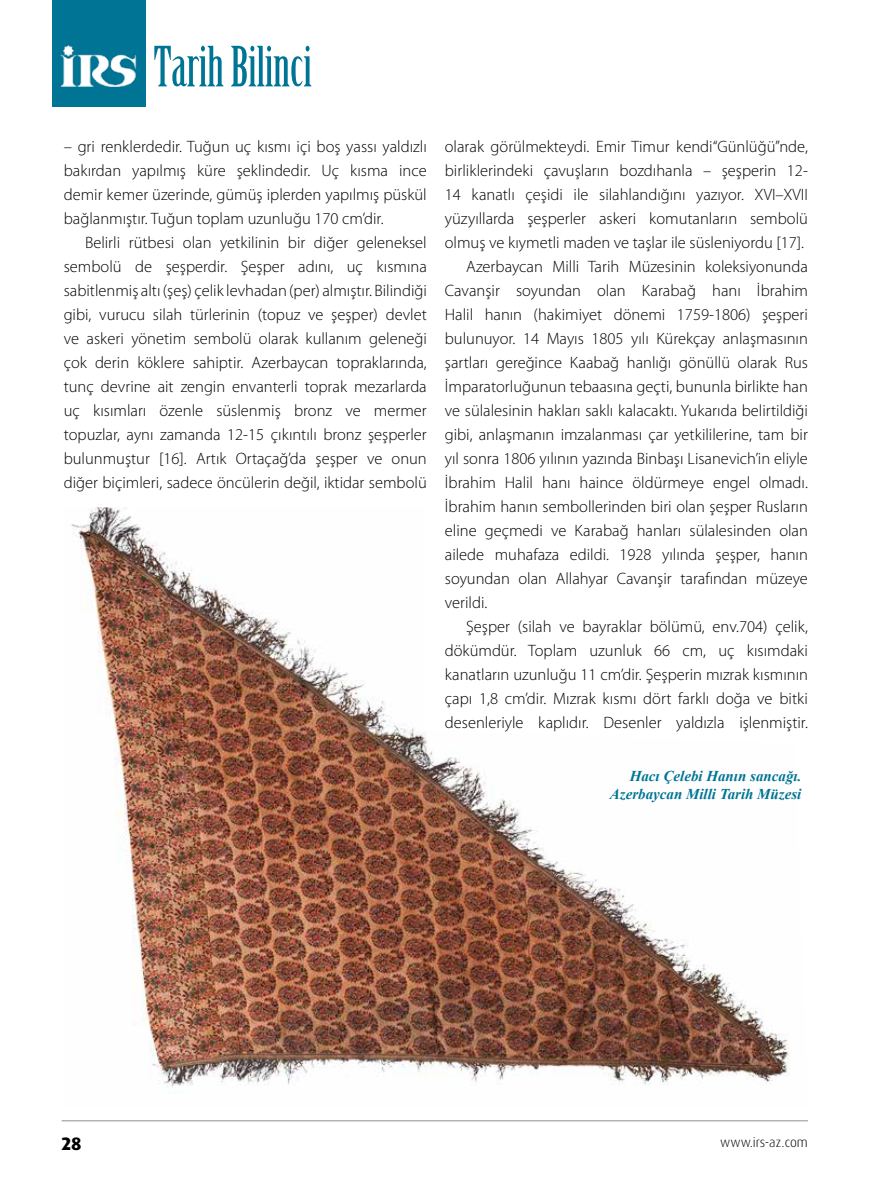
<style>
.page{position:relative;width:893px;height:1191px;background:#fff}
.page>*{position:absolute;margin:0;border:0;box-sizing:border-box;transform-origin:0 0}
.t1{font:54.15px "Birch Std";color:#007495}
.t2{font:800 18px "Dax Pro";color:#000}
.t3{font:300 16.5px/24px "Myriad Pro";color:#000;text-align:justify}
.t4{font:italic 700 15px/18px "Times New Roman";color:#007495;text-align:right}
.t5{font:300 13.5px "Dax Pro";color:#000}
</style>
<div class="page">
<hr style="left:62px;top:1120px;width:746px;height:1px;background:#909090">
<img style="left:71px;top:507px;width:719px;height:580px">
<div style="left:52px;top:0;width:94px;height:106px;background:#007495"></div>
<img style="left:60px;top:45px;width:77px;height:41px">
<h1 class="t1" style="left:154px;top:36px;width:160px">Tarih Bilinci</h1>
<p class="t3" style="left:64px;top:134px;width:364px">– gri renklerdedir. Tuğun uç kısmı içi boş yassı yaldızlı bakırdan yapılmış küre şeklindedir. Uç kısma ince demir kemer üzerinde, gümüş iplerden yapılmış püskül bağlanmıştır. Tuğun toplam uzunluğu 170 cm’dir.</p>
<p class="t3" style="left:64px;top:230px;width:365px;text-indent:21px">Belirli rütbesi olan yetkilinin bir diğer geleneksel sembolü de şeşperdir. Şeşper adını, uç kısmına sabitlenmiş altı (şeş) çelik levhadan (per) almıştır. Bilindiği gibi, vurucu silah türlerinin (topuz ve şeşper) devlet ve askeri yönetim sembolü olarak kullanım geleneği çok derin köklere sahiptir. Azerbaycan topraklarında, tunç devrine ait zengin envanterli toprak mezarlarda uç kısımları özenle süslenmiş bronz ve mermer topuzlar, aynı zamanda 12-15 çıkıntılı bronz şeşperler bulunmuştur [16]. Artık Ortaçağ’da şeşper ve onun diğer biçimleri, sadece öncülerin değil, iktidar sembolü</p>
<p class="t3" style="left:445px;top:134px;width:365px">olarak görülmekteydi. Emir Timur kendi“Günlüğü”nde,</p>
<p class="t3" style="left:445px;top:158px;width:365px">birliklerindeki çavuşların bozdıhanla – şeşperin 12-</p>
<p class="t3" style="left:445px;top:182px;width:365px">14 kanatlı çeşidi ile silahlandığını yazıyor. XVI–XVII</p>
<p class="t3" style="left:445px;top:206px;width:365px">yüzyıllarda şeşperler askeri komutanların sembolü</p>
<p class="t3" style="left:445px;top:230px;width:361px">olmuş ve kıymetli maden ve taşlar ile süsleniyordu [17].</p>
<p class="t3" style="left:466px;top:254px;width:343px">Azerbaycan Milli Tarih Müzesinin koleksiyonunda</p>
<p class="t3" style="left:445px;top:278px;width:365px">Cavanşir soyundan olan Karabağ hanı İbrahim</p>
<p class="t3" style="left:445px;top:302px;width:365px">Halil hanın (hakimiyet dönemi 1759-1806) şeşperi</p>
<p class="t3" style="left:445px;top:326px;width:365px">bulunuyor. 14 Mayıs 1805 yılı Kürekçay anlaşmasının</p>
<p class="t3" style="left:445px;top:351px;width:365px">şartları gereğince Kaabağ hanlığı gönüllü olarak Rus</p>
<p class="t3" style="left:445px;top:375px;width:365px">İmparatorluğunun tebaasına geçti, bununla birlikte han</p>
<p class="t3" style="left:445px;top:399px;width:365px">ve sülalesinin hakları saklı kalacaktı. Yukarıda belirtildiği</p>
<p class="t3" style="left:445px;top:423px;width:365px">gibi, anlaşmanın imzalanması çar yetkililerine, tam bir</p>
<p class="t3" style="left:445px;top:447px;width:365px">yıl sonra 1806 yılının yazında Binbaşı Lisanevich’in eliyle</p>
<p class="t3" style="left:445px;top:471px;width:365px">İbrahim Halil hanı haince öldürmeye engel olmadı.</p>
<p class="t3" style="left:445px;top:495px;width:365px">İbrahim hanın sembollerinden biri olan şeşper Rusların</p>
<p class="t3" style="left:445px;top:519px;width:365px">eline geçmedi ve Karabağ hanları sülalesinden olan</p>
<p class="t3" style="left:445px;top:543px;width:365px">ailede muhafaza edildi. 1928 yılında şeşper, hanın</p>
<p class="t3" style="left:445px;top:567px;width:365px">soyundan olan Allahyar Cavanşir tarafından müzeye</p>
<p class="t3" style="left:445px;top:591px;width:44px">verildi.</p>
<p class="t3" style="left:466px;top:615px;width:343px">Şeşper (silah ve bayraklar bölümü, env.704) çelik,</p>
<p class="t3" style="left:445px;top:639px;width:365px">dökümdür. Toplam uzunluk 66 cm, uç kısımdaki</p>
<p class="t3" style="left:445px;top:663px;width:365px">kanatların uzunluğu 11 cm’dir. Şeşperin mızrak kısmının</p>
<p class="t3" style="left:445px;top:687px;width:364px">çapı 1,8 cm’dir. Mızrak kısmı dört farklı doğa ve bitki</p>
<p class="t3" style="left:445px;top:711px;width:365px">desenleriyle kaplıdır. Desenler yaldızla işlenmiştir.</p>
<p class="t4" style="left:610px;top:767px;width:193px">Hacı Çelebi Hanın sancağı.<br>Azerbaycan Milli Tarih Müzesi</p>
<p class="t2" style="left:62px;top:1131px;width:21px">28</p>
<p class="t5" style="left:720px;top:1133px;width:89px">www.irs-az.com</p>
</div>
